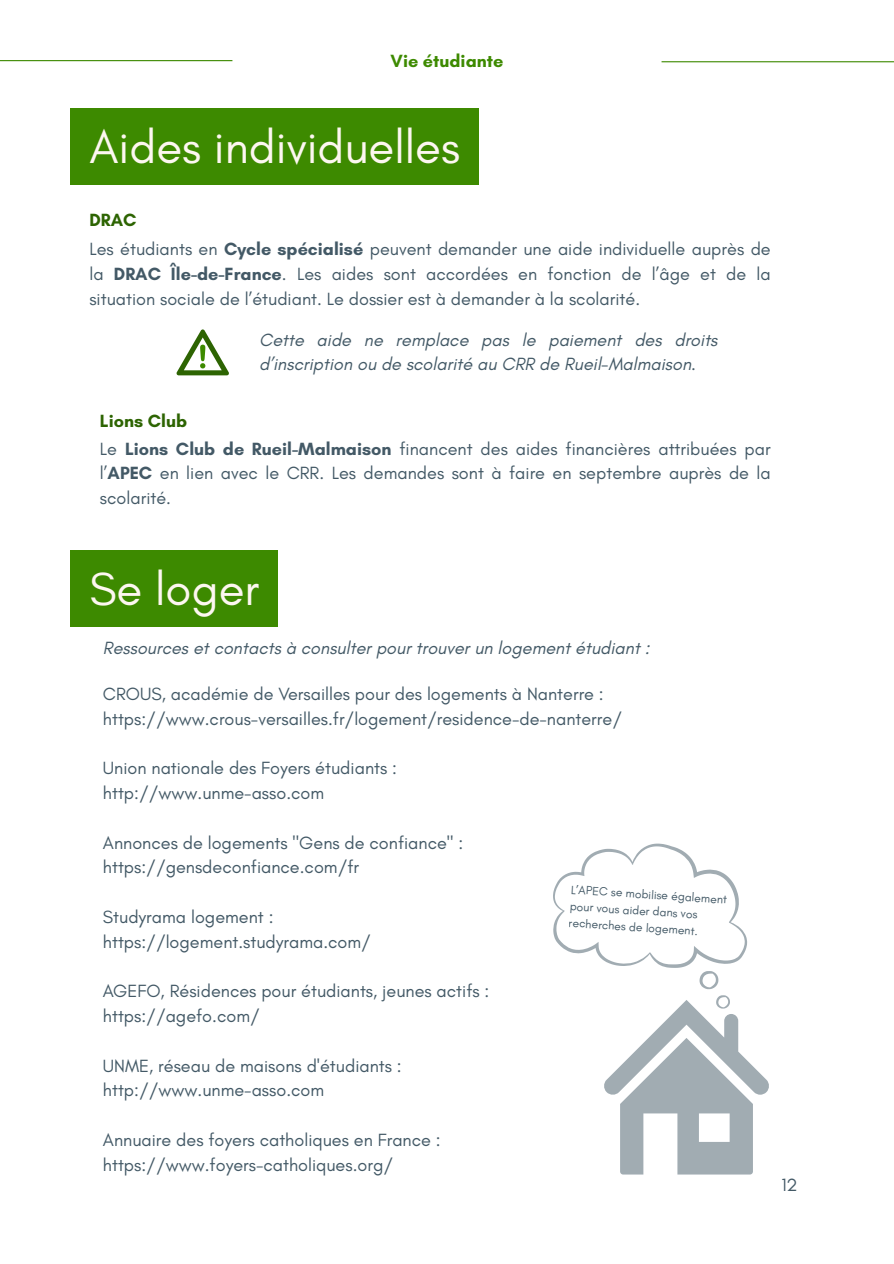
<style>
.page{position:relative;width:894px;height:1264px;background:#fff}
.page>*{position:absolute;margin:0;border:0;box-sizing:border-box;transform-origin:0 0}
.t1{font:47.25px "Glacial Indifference";color:#fdf7f0}
.t2{font:18px/24.8px "Glacial Indifference";color:#435966}
.t3{font:italic 18px/24.8px "Glacial Indifference";color:#435966}
.t4{font:700 18px "Glacial Indifference";color:#2d6402}
.t5{font:700 18px "Glacial Indifference";color:#3d8a00}
.t6{font:12.15px/16.6px "Glacial Indifference";color:#435966}
.s1{font-weight:700}
</style>
<div class="page">
<div style="left:70px;top:108px;width:409px;height:77px;background:#3d8a00"></div>
<svg style="left:176px;top:329px;width:53px;height:46px"></svg>
<div style="left:70px;top:550px;width:208px;height:76px;background:#3d8a00"></div>
<svg style="left:604px;top:995px;width:165px;height:179px"></svg>
<svg style="left:553px;top:843px;width:194px;height:146px"></svg>
<hr style="left:0;top:60px;width:232px;height:1px;background:#3d8a00">
<hr style="left:661px;top:61px;width:232px;height:1px;background:#3d8a00">
<p class="t5" style="left:390px;top:50px;width:114px">Vie étudiante</p>
<h1 class="t1" style="left:89px;top:118px;width:372px">Aides individuelles</h1>
<p class="t4" style="left:89px;top:209px;width:49px">DRAC</p>
<p class="t2" style="left:89px;top:236px;width:682px;text-align:justify">Les étudiants en <span class="s1">Cycle spécialisé</span> peuvent demander une aide individuelle auprès de la <span class="s1">DRAC Île-de-France</span>. Les aides sont accordées en fonction de l’âge et de la situation sociale de l’étudiant. Le dossier est à demander à la scolarité.</p>
<p class="t3" style="left:259px;top:327px;width:459px">Cette aide ne remplace pas le paiement des droits d’inscription ou de scolarité au CRR de Rueil-Malmaison.</p>
<p class="t4" style="left:100px;top:410px;width:89px">Lions Club</p>
<p class="t2" style="left:100px;top:436px;width:672px;text-align:justify">Le <span class="s1">Lions Club de Rueil-Malmaison</span> financent des aides financières attribuées par l’<span class="s1">APEC</span> en lien avec le CRR. Les demandes sont à faire en septembre auprès de la scolarité.</p>
<h1 class="t1" style="left:89px;top:560px;width:171px">Se loger</h1>
<p class="t3" style="left:103px;top:635px;width:548px">Ressources et contacts à consulter pour trouver un logement étudiant :</p>
<p class="t2" style="left:103px;top:681px;width:520px">CROUS, académie de Versailles pour des logements à Nanterre : https://www.crous-versailles.fr/logement/residence-de-nanterre/</p>
<p class="t2" style="left:103px;top:755px;width:295px">Union nationale des Foyers étudiants : http://www.unme-asso.com</p>
<p class="t2" style="left:103px;top:830px;width:362px">Annonces de logements "Gens de confiance" : https://gensdeconfiance.com/fr</p>
<p class="t2" style="left:103px;top:904px;width:269px">Studyrama logement : https://logement.studyrama.com/</p>
<p class="t2" style="left:103px;top:978px;width:388px">AGEFO, Résidences pour étudiants, jeunes actifs : https://agefo.com/</p>
<p class="t2" style="left:103px;top:1052px;width:300px">UNME, réseau de maisons d'étudiants : http://www.unme-asso.com</p>
<p class="t2" style="left:103px;top:1127px;width:339px">Annuaire des foyers catholiques en France : https://www.foyers-catholiques.org/</p>
<p class="t6" style="left:571px;top:880px;width:158px;rotate:4deg">L’APEC se mobilise également pour vous aider dans vos recherches de logement.</p>
<p class="t2" style="left:781px;top:1172px;width:18px">12</p>
</div>
